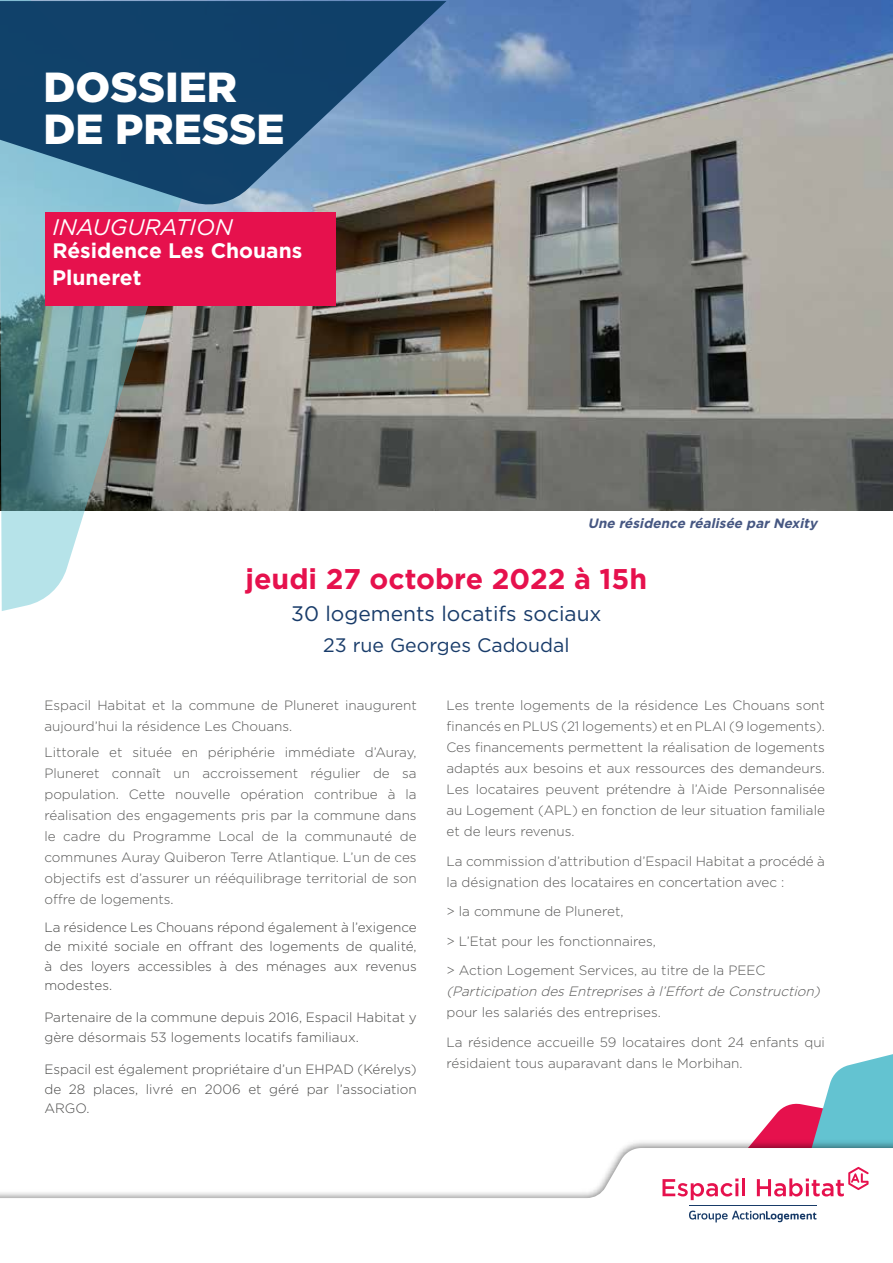
<style>
.page{position:relative;width:893px;height:1263px;background:#fff}
.page>*{position:absolute;margin:0;border:0;box-sizing:border-box;transform-origin:0 0}
.t1{font:900 42px/42px "Gotham";color:#fff}
.t2{font:700 28.5px "Gotham";color:#e6114d}
.t3{font:italic 22.5px "Gotham";color:#fff}
.t4{font:700 21px/27px "Gotham";color:#fff}
.t5{font:21px "Gotham";color:#193c6a}
.t6{font:19.5px "Gotham";color:#193c6a}
.t7{font:300 13.5px/21px "Gotham";color:#575756}
.t8{font:300 13.5px/19.5px "Gotham";color:#4a4a49;text-align:justify}
.t9{font:italic 300 13.5px "Gotham";color:#575756}
.t10{font:italic 700 13.5px "Gotham";color:#465782}
.s1{color:#4a4a49}
</style>
<div class="page">
<img style="left:185px;top:0;width:708px;height:511px">
<svg style="left:0;top:1148px;width:781px;height:75px"></svg>
<svg style="left:662px;top:1054px;width:231px;height:146px"></svg>
<svg style="left:689px;top:1210px;width:128px;height:12px"></svg>
<hr style="left:689px;top:1205px;width:128px;height:1px;background:#183b68">
<svg style="left:0;top:0;width:185px;height:611px"></svg>
<div style="left:46px;top:213px;width:290px;height:93px;background:#e6114d"></div>
<svg style="left:0;top:1px;width:446px;height:206px;background:#346287"></svg>
<h1 class="t1" style="left:43px;top:65px;width:243px">DOSSIER<br>DE PRESSE</h1>
<h3 class="t3" style="left:52px;top:213px;width:182px">INAUGURATION</h3>
<h3 class="t4" style="left:52px;top:237px;width:252px">Résidence Les Chouans<br>Pluneret</h3>
<p class="t10" style="left:588px;top:514px;width:235px">Une résidence réalisée parNexity</p>
<h2 class="t2" style="left:245px;top:560px;width:403px">jeudi 27 octobre 2022 à 15h</h2>
<h3 class="t5" style="left:291px;top:600px;width:312px">30 logements locatifs sociaux</h3>
<h3 class="t6" style="left:323px;top:633px;width:248px">23 rue Georges Cadoudal</h3>
<p class="t7" style="left:44px;top:695px;width:374px">Espacil Habitat et la commune de Pluneret inaugurent aujourd’hui la résidence Les Chouans.</p>
<p class="t7" style="left:44px;top:741px;width:374px;text-align:justify">Littorale et située en périphérie immédiate d’Auray, Pluneret connaît un accroissement régulier de sa population. Cette nouvelle opération contribue à la réalisation des engagements pris par la commune dans le cadre du Programme Local de la communauté de communes Auray Quiberon Terre Atlantique. L’un de ces objectifs est d’assurer un rééquilibrage territorial de son offre de logements<span class="s1">.</span></p>
<p class="t8" style="left:44px;top:917px;width:374px">La résidence Les Chouans répond également à l’exigence de mixité sociale en offrant des logements de qualité, à des loyers accessibles à des ménages aux revenus modestes.</p>
<p class="t8" style="left:44px;top:1007px;width:374px">Partenaire de la commune depuis 2016, Espacil Habitat y gère désormais 53 logements locatifs familiaux.</p>
<p class="t8" style="left:44px;top:1059px;width:374px">Espacil est également propriétaire d’un EHPAD (Kérelys) de 28 places, livré en 2006 et géré par l’association ARGO.</p>
<p class="t7" style="left:446px;top:694px;width:380px;text-align:justify">Les trente logements de la résidence Les Chouans sont financés en PLUS (21 logements) et en PLAI (9 logements).<br>Ces financements permettent la réalisation de logements adaptés aux besoins et aux ressources des demandeurs.<br>Les locataires peuvent prétendre à l’Aide Personnalisée au Logement (APL) en fonction de leur situation familiale et de leurs revenus.</p>
<p class="t7" style="left:446px;top:850px;width:380px">La commission d’attribution d’Espacil Habitat a procédé à la désignation des locataires en concertation avec :</p>
<p class="t7" style="left:446px;top:896px;width:320px;line-height:29.5px">&gt; la commune de Pluneret,<br>&gt; L’Etat pour les fonctionnaires,<br>&gt; Action Logement Services, au titre de la PEEC</p>
<p class="t9" style="left:446px;top:983px;width:379px">(Participation desEntreprisesà l’Effortde Construction)</p>
<p class="t7" style="left:446px;top:997px;width:380px;line-height:29.5px">pour les salariés des entreprises.<br>La résidence accueille 59 locataires dont 24 enfants qui</p>
<p class="t7" style="left:446px;top:1052px;width:298px">résidaient tous auparavant dans le Morbihan.</p>
</div>
